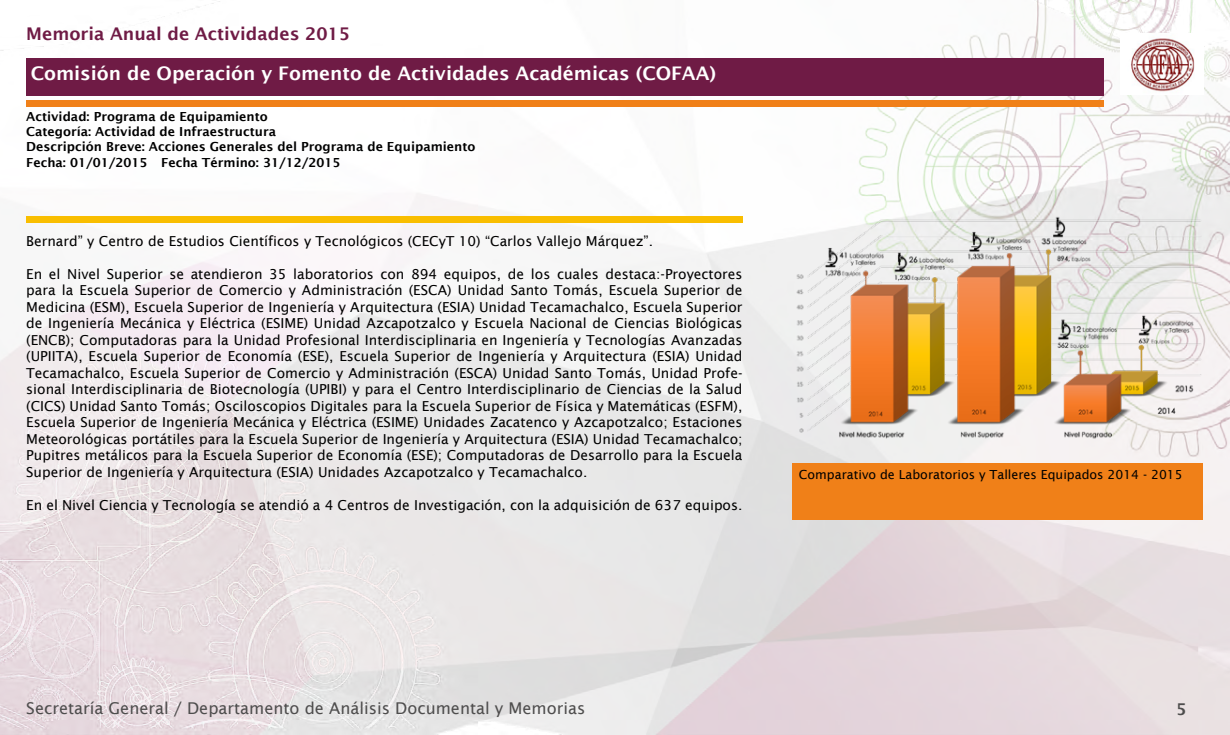
<style>
.page{position:relative;width:1230px;height:735px;background:#fff}
.page>*{position:absolute;margin:0;border:0;box-sizing:border-box;transform-origin:0 0}
.t1{font:600 18.75px "Lucida Sans";color:#fff}
.t2{font:600 17.5px "Lucida Sans";color:#6f1b45}
.t3{font:16.25px "Lucida Sans";color:#4e4d4d}
.t4{font:600 16.25px "Lucida Sans";color:#4e4d4d}
.t5{font:13.75px/16.5px "Lucida Sans";color:#000;text-align:justify}
.t6{font:600 12.5px/15px "Lucida Sans";color:#000}
.t7{font:12.5px "Lucida Sans";color:#000}
</style>
<div class="page">
<img style="left:0;top:0;width:1230px;height:735px">
<div style="left:26px;top:58px;width:1078px;height:38px;background:#6f1b45"></div>
<div style="left:26px;top:100px;width:1078px;height:6px;background:#f08018"></div>
<img style="left:1120px;top:34px;width:84px;height:61px">
<div style="left:792px;top:464px;width:411px;height:56px;background:#f08018"></div>
<img style="left:793px;top:216px;width:410px;height:227px">
<div style="left:26px;top:216px;width:716px;height:7px;background:#f9be00"></div>
<p class="t2" style="left:26px;top:24px;width:325px">Memoria Anual de Actividades 2015</p>
<h1 class="t1" style="left:31px;top:63px;width:687px">Comisión de Operación y Fomento de Actividades Académicas (COFAA)</h1>
<p class="t6" style="left:26px;top:109px;width:451px">Actividad: Programa de Equipamiento<br>Categoría: Actividad de Infraestructura<br>Descripción Breve: Acciones Generales del Programa de Equipamiento</p>
<p class="t6" style="left:26px;top:155px;width:316px">Fecha: 01/01/2015 Fecha Término: 31/12/2015</p>
<p class="t5" style="left:26px;top:232px;width:628px">Bernard” y Centro de Estudios Científicos y Tecnológicos (CECyT 10) “Carlos Vallejo Márquez”.</p>
<p class="t5" style="left:26px;top:265px;width:718px">En el Nivel Superior se atendieron 35 laboratorios con 894 equipos, de los cuales destaca:-Proyectores para la Escuela Superior de Comercio y Administración (ESCA) Unidad Santo Tomás, Escuela Superior de Medicina (ESM), Escuela Superior de Ingeniería y Arquitectura (ESIA) Unidad Tecamachalco, Escuela Superior de Ingeniería Mecánica y Eléctrica (ESIME) Unidad Azcapotzalco y Escuela Nacional de Ciencias Biológicas (ENCB); Computadoras para la Unidad Profesional Interdisciplinaria en Ingeniería y Tecnologías Avanzadas (UPIITA), Escuela Superior de Economía (ESE), Escuela Superior de Ingeniería y Arquitectura (ESIA) Unidad Tecamachalco, Escuela Superior de Comercio y Administración (ESCA) Unidad Santo Tomás, Unidad Profe&shy;sional Interdisciplinaria de Biotecnología (UPIBI) y para el Centro Interdisciplinario de Ciencias de la Salud (CICS) Unidad Santo Tomás; Osciloscopios Digitales para la Escuela Superior de Física y Matemáticas (ESFM), Escuela Superior de Ingeniería Mecánica y Eléctrica (ESIME) Unidades Zacatenco y Azcapotzalco; Estaciones Meteorológicas portátiles para la Escuela Superior de Ingeniería y Arquitectura (ESIA) Unidad Tecamachalco; Pupitres metálicos para la Escuela Superior de Economía (ESE); Computadoras de Desarrollo para la Escuela Superior de Ingeniería y Arquitectura (ESIA) Unidades Azcapotzalco y Tecamachalco.</p>
<p class="t5" style="left:26px;top:496px;width:718px">En el Nivel Ciencia y Tecnología se atendió a 4 Centros de Investigación, con la adquisición de 637 equipos.</p>
<p class="t7" style="left:799px;top:467px;width:385px">Comparativo de Laboratorios y Talleres Equipados 2014 - 2015</p>
<p class="t3" style="left:26px;top:699px;width:561px">Secretaría General / Departamento de Análisis Documental y Memorias</p>
<p class="t4" style="left:1176px;top:700px;width:12px">5</p>
</div>
